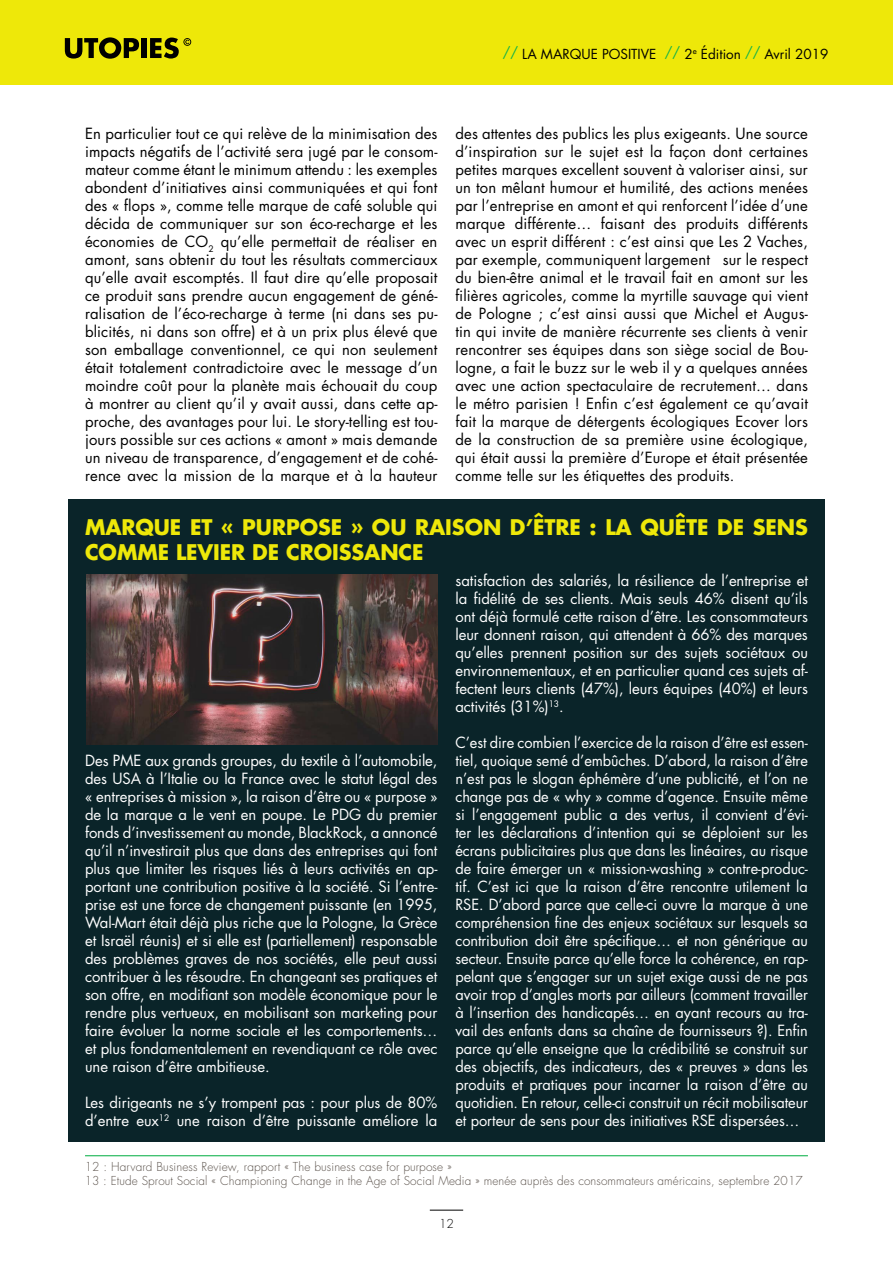
<style>
.page{position:relative;width:893px;height:1263px;background:#fff}
.page>*{position:absolute;margin:0;border:0;box-sizing:border-box;transform-origin:0 0}
.t1{font:700 21px/25.2px "Futura";letter-spacing:-.005em;color:#eee809}
.t2{font:15px/18px "Futura";letter-spacing:-.005em;color:#fff;text-align:justify}
.t3{font:15px/18px "Futura";letter-spacing:.01em;color:#000;text-align:justify}
.t4{font:13.5px "Futura";color:#000}
.t5{font:300 12px/14.4px "Futura";letter-spacing:.01em;color:#5e554f}
.t6{font:300 12px "Futura";color:#000}
.s1{color:#0db14b}
</style>
<div class="page">
<hr style="left:430px;top:1210px;width:33px;height:1px;background:#000">
<div style="left:0;top:0;width:893px;height:85px;background:#eee809"></div>
<svg style="left:65px;top:37px;width:74px;height:22px"></svg>
<div style="left:141px;top:38px;width:6px;height:20px;background:#000"></div>
<svg style="left:150px;top:38px;width:41px;height:21px"></svg>
<div style="left:68px;top:499px;width:757px;height:642px;background:#0a2429"></div>
<hr style="left:85px;top:1155px;width:723px;height:1px;background:#0db14b">
<img style="left:87px;top:574px;width:350px;height:170px">
<p class="t4" style="left:503px;top:44px;width:327px"><span class="s1">//</span> La marque positive <span class="s1">//</span> 2<sup>e</sup> Édition <span class="s1">//</span> Avril 2019</p>
<p class="t3" style="left:85px;top:125px;width:354px">En particulier tout ce qui relève de la minimisation des impacts négatifs de l’activité sera jugé par le consom&shy;mateur comme étant le minimum attendu : les exemples abondent d’initiatives ainsi communiquées et qui font des « flops », comme telle marque de café soluble qui décida de communiquer sur son éco-recharge et les économies de CO<sub>2</sub> qu’elle permettait de réaliser en amont, sans obtenir du tout les résultats commerciaux qu’elle avait escomptés. Il faut dire qu’elle proposait ce produit sans prendre aucun engagement de géné&shy;ralisation de l’éco-recharge à terme (ni dans ses pu&shy;blicités, ni dans son offre) et à un prix plus élevé que son emballage conventionnel, ce qui non seulement était totalement contradictoire avec le message d’un moindre coût pour la planète mais échouait du coup à montrer au client qu’il y avait aussi, dans cette ap&shy;proche, des avantages pour lui. Le story-telling est tou&shy;jours possible sur ces actions « amont » mais demande un niveau de transparence, d’engagement et de cohé&shy;rence avec la mission de la marque et à la hauteur</p>
<p class="t3" style="left:455px;top:125px;width:354px">des attentes des publics les plus exigeants. Une source d’inspiration sur le sujet est la façon dont certaines petites marques excellent souvent à valoriser ainsi, sur un ton mêlant humour et humilité, des actions menées par l’entreprise en amont et qui renforcent l’idée d’une marque différente… faisant des produits différents avec un esprit différent : c’est ainsi que Les 2 Vaches, par exemple, communiquent largement sur le respect du bien-être animal et le travail fait en amont sur les filières agricoles, comme la myrtille sauvage qui vient de Pologne ; c’est ainsi aussi que Michel et Augus&shy;tin qui invite de manière récurrente ses clients à venir rencontrer ses équipes dans son siège social de Bou&shy;logne, a fait le buzz sur le web il y a quelques années avec une action spectaculaire de recrutement… dans le métro parisien ! Enfin c’est également ce qu’avait fait la marque de détergents écologiques Ecover lors de la construction de sa première usine écologique, qui était aussi la première d’Europe et était présentée comme telle sur les étiquettes des produits.</p>
<h1 class="t1" style="left:85px;top:514px;width:724px">MARQUE ET « PURPOSE » OU RAISON D’ÊTRE : LA QUÊTE DE SENS<br>COMME LEVIER DE C ROISSANC</h1>
<h1 class="t1" style="left:412px;top:539px;width:13px">E</h1>
<p class="t2" style="left:455px;top:571px;width:354px">satisfaction des salariés, la résilience de l’entreprise et la fidélité de ses clients. Mais seuls 46% disent qu’ils ont déjà formulé cette raison d’être. Les consommateurs leur donnent raison, qui attendent à 66% des marques qu’elles prennent position sur des sujets sociétaux ou environnementaux, et en particulier quand ces sujets af&shy;fectent leurs clients (47%), leurs équipes (40%) et leurs activités (31%)<sup>13</sup>.</p>
<p class="t2" style="left:455px;top:733px;width:354px">C’est dire combien l’exercice de la raison d’être est essen&shy;tiel, quoique semé d’embûches. D’abord, la raison d’être n’est pas le slogan éphémère d’une publicité, et l’on ne change pas de « why » comme d’agence. Ensuite même si l’engagement public a des vertus, il convient d’évi&shy;ter les déclarations d’intention qui se déploient sur les écrans publicitaires plus que dans les linéaires, au risque de faire émerger un « mission-washing » contre-produc&shy;tif. C’est ici que la raison d’être rencontre utilement la RSE. D’abord parce que celle-ci ouvre la marque à une compréhension fine des enjeux sociétaux sur lesquels sa contribution doit être spécifique… et non générique au secteur. Ensuite parce qu’elle force la cohérence, en rap&shy;pelant que s’engager sur un sujet exige aussi de ne pas avoir trop d’angles morts par ailleurs (comment travailler à l’insertion des handicapés… en ayant recours au tra&shy;vail des enfants dans sa chaîne de fournisseurs ?). Enfin parce qu’elle enseigne que la crédibilité se construit sur des objectifs, des indicateurs, des « preuves » dans les produits et pratiques pour incarner la raison d’être au quotidien. En retour, celle-ci construit un récit mobilisateur et porteur de sens pour des initiatives RSE dispersées…</p>
<p class="t5" style="left:85px;top:1159px;width:719px">12 : Harvard Business Review, rapport « The business case for purpose »<br>13 : Etude Sprout Social « Championing Change in the Age of Social Media » menée auprès des consommateurs américains, septembre 2017</p>
<p class="t2" style="left:85px;top:751px;width:354px">Des PME aux grands groupes, du textile à l’automobile, des USA à l’Italie ou la France avec le statut légal des « entreprises à mission », la raison d’être ou « purpose » de la marque a le vent en poupe. Le PDG du premier fonds d’investissement au monde, BlackRock, a annoncé qu’il n’investirait plus que dans des entreprises qui font plus que limiter les risques liés à leurs activités en ap&shy;portant une contribution positive à la société. Si l’entre&shy;prise est une force de changement puissante (en 1995, Wal-Mart était déjà plus riche que la Pologne, la Grèce et Israël réunis) et si elle est (partiellement) responsable des problèmes graves de nos sociétés, elle peut aussi contribuer à les résoudre. En changeant ses pratiques et son offre, en modifiant son modèle économique pour le rendre plus vertueux, en mobilisant son marketing pour faire évoluer la norme sociale et les comportements… et plus fondamentalement en revendiquant ce rôle avec une raison d’être ambitieuse.</p>
<p class="t2" style="left:85px;top:1093px;width:354px">Les dirigeants ne s’y trompent pas : pour plus de 80% d’entre eux<sup>12</sup> une raison d’être puissante améliore la</p>
<p class="t6" style="left:439px;top:1215px;width:16px">12</p>
</div>
